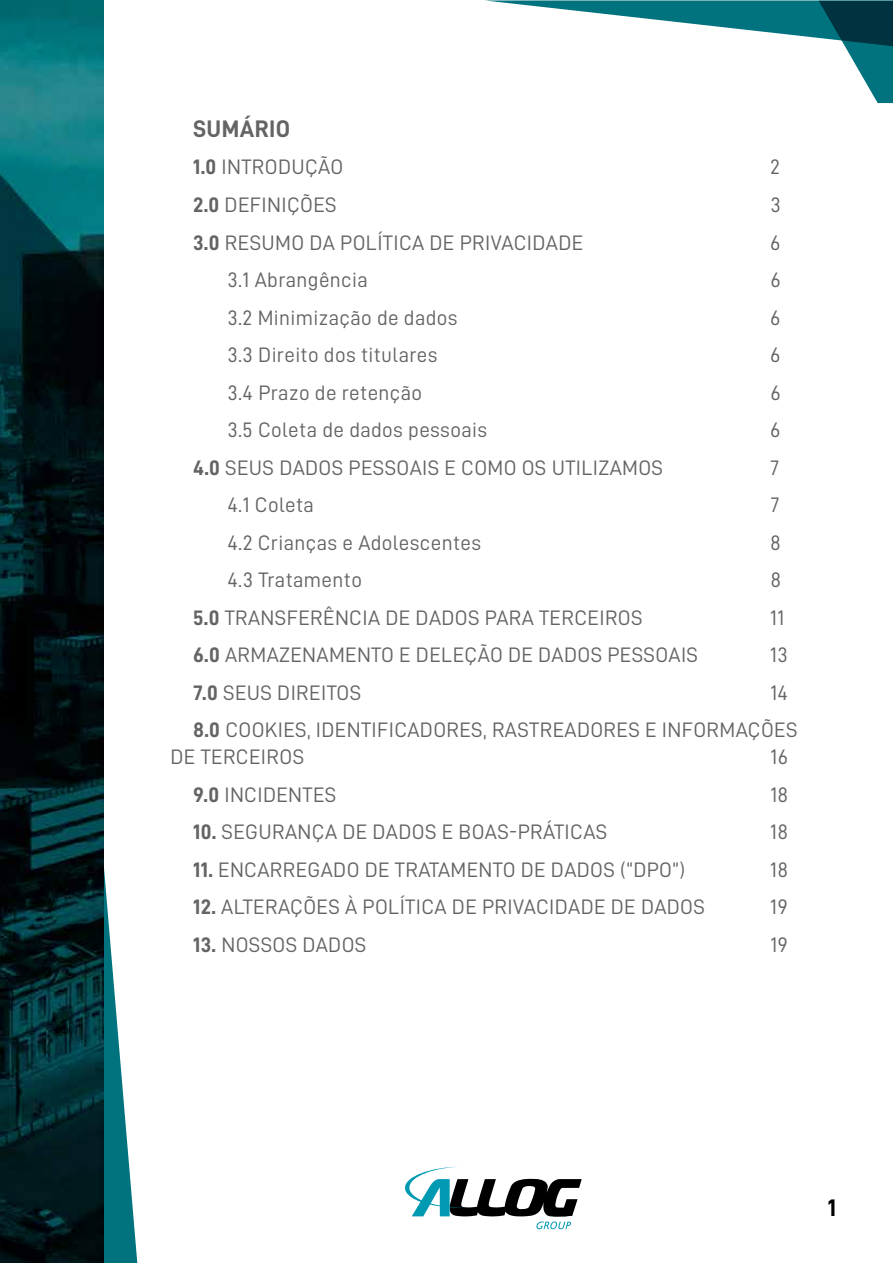
<style>
.page{position:relative;width:893px;height:1263px;background:#fff}
.page>*{position:absolute;margin:0;border:0;box-sizing:border-box;transform-origin:0 0}
.t1{font:24px "D DIN Bold";letter-spacing:.015em;color:#646464}
.t2{font:24px "D DIN Bold";color:#000}
.t3{font:21px/37.5px "D DIN";letter-spacing:.015em;color:#646464}
.s1{font-family:"D DIN Bold"}
</style>
<div class="page">
<svg style="left:485px;top:0;width:408px;height:103px"></svg>
<svg style="left:405px;top:1167px;width:177px;height:62px"></svg>
<svg style="left:103px;top:1px;width:34px;height:1262px"></svg>
<img style="left:0;top:0;width:103px;height:1263px">
<p class="t1" style="left:193px;top:115px;width:99px">SUMÁRIO</p>
<p class="t3" style="left:193px;top:148px;width:152px"><span class="s1">1.0</span> INTRODUÇÃO</p>
<p class="t3" style="left:770px;top:148px;width:11px">2</p>
<p class="t3" style="left:193px;top:186px;width:145px"><span class="s1">2.0</span> DEFINIÇÕES</p>
<p class="t3" style="left:770px;top:186px;width:12px">3</p>
<p class="t3" style="left:193px;top:223px;width:392px"><span class="s1">3.0</span> RESUMO DA POLÍTICA DE PRIVACIDADE</p>
<p class="t3" style="left:770px;top:223px;width:12px">6</p>
<p class="t3" style="left:227px;top:261px;width:142px">3.1 Abrangência</p>
<p class="t3" style="left:770px;top:261px;width:12px">6</p>
<p class="t3" style="left:227px;top:298px;width:232px">3.2 Minimização de dados</p>
<p class="t3" style="left:770px;top:298px;width:12px">6</p>
<p class="t3" style="left:227px;top:336px;width:212px">3.3 Direito dos titulares</p>
<p class="t3" style="left:770px;top:336px;width:12px">6</p>
<p class="t3" style="left:227px;top:373px;width:196px">3.4 Prazo de retenção</p>
<p class="t3" style="left:770px;top:373px;width:12px">6</p>
<p class="t3" style="left:227px;top:411px;width:261px">3.5 Coleta de dados pessoais</p>
<p class="t3" style="left:770px;top:411px;width:12px">6</p>
<p class="t3" style="left:193px;top:448px;width:471px"><span class="s1">4.0</span> SEUS DADOS PESSOAIS E COMO OS UTILIZAMOS</p>
<p class="t3" style="left:770px;top:448px;width:11px">7</p>
<p class="t3" style="left:227px;top:486px;width:88px">4.1 Coleta</p>
<p class="t3" style="left:770px;top:486px;width:11px">7</p>
<p class="t3" style="left:227px;top:523px;width:255px">4.2 Crianças e Adolescentes</p>
<p class="t3" style="left:770px;top:523px;width:12px">8</p>
<p class="t3" style="left:227px;top:561px;width:136px">4.3 Tratamento</p>
<p class="t3" style="left:770px;top:561px;width:12px">8</p>
<p class="t3" style="left:193px;top:598px;width:451px"><span class="s1">5.0</span> TRANSFERÊNCIA DE DADOS PARA TERCEIROS</p>
<p class="t3" style="left:770px;top:598px;width:16px">11</p>
<p class="t3" style="left:193px;top:636px;width:506px"><span class="s1">6.0</span> ARMAZENAMENTO E DELEÇÃO DE DADOS PESSOAIS</p>
<p class="t3" style="left:770px;top:636px;width:19px">13</p>
<p class="t3" style="left:193px;top:673px;width:170px"><span class="s1">7.0</span> SEUS DIREITOS</p>
<p class="t3" style="left:193px;top:673px;width:606px;text-indent:577px">14<br><span class="s1">8.0</span> COOKIES, IDENTIFICADORES, RASTREADORES E INFORMAÇÕES</p>
<p class="t3" style="left:171px;top:738px;width:135px">DE TERCEIROS</p>
<p class="t3" style="left:770px;top:738px;width:19px">16</p>
<p class="t3" style="left:193px;top:775px;width:145px"><span class="s1">9.0</span> INCIDENTES</p>
<p class="t3" style="left:770px;top:775px;width:20px">18</p>
<p class="t3" style="left:193px;top:813px;width:416px"><span class="s1">10.</span> SEGURANÇA DE DADOS E BOAS-PRÁTICAS</p>
<p class="t3" style="left:770px;top:813px;width:20px">18</p>
<p class="t3" style="left:193px;top:850px;width:494px"><span class="s1">11.</span> ENCARREGADO DE TRATAMENTO DE DADOS (“DPO”)</p>
<p class="t3" style="left:770px;top:850px;width:20px">18</p>
<p class="t3" style="left:193px;top:888px;width:513px"><span class="s1">12.</span> ALTERAÇÕES À POLÍTICA DE PRIVACIDADE DE DADOS</p>
<p class="t3" style="left:770px;top:888px;width:19px">19</p>
<p class="t3" style="left:193px;top:925px;width:175px"><span class="s1">13.</span> NOSSOS DADOS</p>
<p class="t3" style="left:770px;top:925px;width:19px">19</p>
<p class="t2" style="left:828px;top:1194px;width:10px">1</p>
</div>
